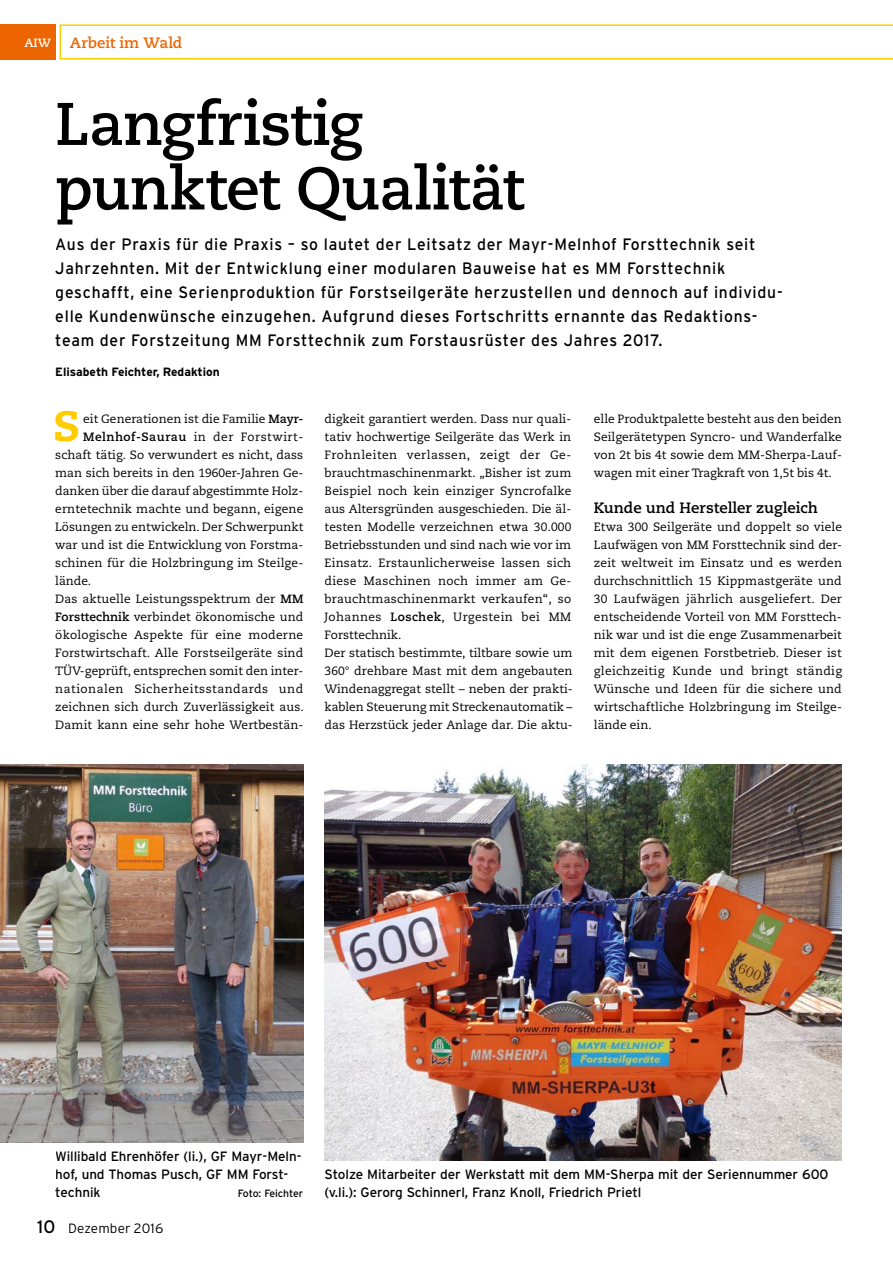
<style>
.page{position:relative;width:893px;height:1263px;background:#fff}
.page>*{position:absolute;margin:0;border:0;box-sizing:border-box;transform-origin:0 0}
.t1{font:700 60px/64.5px "Caecilia LT Pro 75";letter-spacing:-.02em;color:#000}
.t2{font:800 42.45px "Caecilia LT Pro 85";color:#fc0}
.t3{font:16.5px/24px "Interstate";letter-spacing:.05em;color:#000;scale:.95 1}
.t4{font:700 15px "Caecilia LT Pro 75";color:#000}
.t5{font:700 15px "Caecilia LT Pro 75";color:#ec6500}
.t6{font:13.5px/18px "Interstate";letter-spacing:-.005em;color:#000}
.t7{font:300 13.5px "Interstate";letter-spacing:.01em;color:#000}
.t8{font:12px/18px "Caecilia LT Pro 55 Roman";letter-spacing:.005em;color:#000;text-align:justify}
.t9{font:12px "Caecilia LT Pro 55 Roman";letter-spacing:.04em;color:#000}
.t10{font:700 12px "Interstate";color:#000}
.t11{font:10.5px "Interstate";letter-spacing:-.01em;color:#000}
.s1{font-size:12px;color:#fff}
.s2{font-family:"Caecilia LT Pro 75";font-weight:700}
.s3{font-weight:400;font-size:18px}
</style>
<div class="page">
<img style="left:0;top:765px;width:303px;height:378px">
<img style="left:325px;top:765px;width:517px;height:396px">
<div style="left:0;top:24px;width:55px;height:36px;background:#ec6500"></div>
<svg style="left:60px;top:24px;width:833px;height:36px"></svg>
<p class="t5" style="left:24px;top:32px;width:160px"><span class="s1">AIW</span> Arbeit im Wald</p>
<h1 class="t1" style="left:55px;top:90px;width:470px">Langfristig punktet Qualität</h1>
<p class="t3" style="left:55px;top:232px;width:767px">Aus der Praxis für die Praxis – so lautet der Leitsatz der Mayr-Melnhof Forsttechnik seit Jahrzehnten. Mit der Entwicklung einer modularen Bauweise hat es MM Forsttechnik geschafft, eine Serienproduktion für Forstseilgeräte herzustellen und dennoch auf individu&shy;elle Kundenwünsche einzugehen. Aufgrund dieses Fortschritts ernannte das Redaktions&shy;team der Forstzeitung MM Forsttechnik zum Forstausrüster des Jahres 2017.</p>
<p class="t10" style="left:55px;top:364px;width:166px">Elisabeth Feichter, Redaktion</p>
<h2 class="t2" style="left:53px;top:397px;width:28px">S</h2>
<p class="t8" style="left:83px;top:409px;width:222px">eit Generationen ist die Familie <span class="s2">Mayr-</span></p>
<p class="t8" style="left:325px;top:409px;width:250px;text-align:left">digkeit garantiert werden. Dass nur quali&shy;tativ hochwertige Seilgeräte das Werk in Frohnleiten verlassen, zeigt der Ge&shy;brauchtmaschinenmarkt. „Bisher ist zum Beispiel noch kein einziger Syncrofalke aus Altersgründen ausgeschieden. Die äl&shy;testen Modelle verzeichnen etwa 30.000<br>Betriebsstunden und sind nach wie vor im Einsatz. Erstaunlicherweise lassen sich diese Maschinen noch immer am Ge&shy;brauchtmaschinenmarkt verkaufen“, so Johannes <span class="s2">Loschek</span>, Urgestein bei MM Forsttechnik.<br>Der statisch bestimmte, tiltbare sowie um 360° drehbare Mast mit dem angebauten Windenaggregat stellt – neben der prakti&shy;kablen Steuerung mit Streckenautomatik – das Herzstück jeder Anlage dar. Die aktu-</p>
<p class="t8" style="left:594px;top:409px;width:250px">elle Produktpalette besteht aus den beiden Seilgerätetypen Syncro- und Wanderfalke von 2t bis 4t sowie dem MM-Sherpa-Lauf&shy;wagen mit einer Tragkraft von 1,5t bis 4t.</p>
<p class="t9" style="left:83px;top:429px;width:221px"><span class="s2">Melnhof-Saurau</span> in der Forstwirt-</p>
<p class="t8" style="left:55px;top:445px;width:249px">schaft tätig. So verwundert es nicht, dass</p>
<p class="t8" style="left:55px;top:463px;width:250px">man sich bereits in den 1960er-Jahren Ge-</p>
<p class="t8" style="left:55px;top:481px;width:249px">danken über die darauf abgestimmte Holz-</p>
<p class="t8" style="left:55px;top:499px;width:250px">erntetechnik machte und begann, eigene</p>
<p class="t8" style="left:55px;top:517px;width:250px">Lösungen zu entwickeln. Der Schwerpunkt</p>
<p class="t8" style="left:55px;top:535px;width:250px">war und ist die Entwicklung von Forstma-</p>
<p class="t8" style="left:55px;top:553px;width:249px">schinen für die Holzbringung im Steilge-</p>
<p class="t8" style="left:55px;top:571px;width:38px">lände.</p>
<p class="t8" style="left:55px;top:589px;width:250px">Das aktuelle Leistungsspektrum der <span class="s2">MM</span></p>
<p class="t8" style="left:55px;top:607px;width:250px"><span class="s2">Forsttechnik</span> verbindet ökonomische und</p>
<p class="t8" style="left:55px;top:625px;width:249px">ökologische Aspekte für eine moderne</p>
<p class="t8" style="left:55px;top:643px;width:250px">Forstwirtschaft. Alle Forstseilgeräte sind</p>
<p class="t8" style="left:55px;top:661px;width:250px">TÜV-geprüft, entsprechen somit den inter-</p>
<p class="t9" style="left:55px;top:681px;width:249px">nationalen Sicherheitsstandards und</p>
<p class="t8" style="left:55px;top:697px;width:250px">zeichnen sich durch Zuverlässigkeit aus.</p>
<p class="t8" style="left:55px;top:715px;width:250px">Damit kann eine sehr hohe Wertbestän-</p>
<p class="t4" style="left:594px;top:497px;width:225px">Kunde und Hersteller zugleich</p>
<p class="t8" style="left:594px;top:517px;width:250px">Etwa 300 Seilgeräte und doppelt so viele Laufwägen von MM Forsttechnik sind der&shy;zeit weltweit im Einsatz und es werden durchschnittlich 15 Kippmastgeräte und 30 Laufwägen jährlich ausgeliefert. Der entscheidende Vorteil von MM Forsttech&shy;nik war und ist die enge Zusammenarbeit mit dem eigenen Forstbetrieb. Dieser ist gleichzeitig Kunde und bringt ständig Wünsche und Ideen für die sichere und wirtschaftliche Holzbringung im Steilge&shy;lände ein.</p>
<p class="t6" style="left:55px;top:1147px;width:248px">Willibald Ehrenhöfer (li.), GF Mayr-Meln&shy;hof, und Thomas Pusch, GF MM Forst&shy;technik</p>
<p class="t11" style="left:238px;top:1187px;width:67px">Foto: Feichter</p>
<p class="t7" style="left:37px;top:1220px;width:128px"><span class="s3">10</span> Dezember 2016</p>
<p class="t6" style="left:325px;top:1165px;width:505px">Stolze Mitarbeiter der Werkstatt mit dem MM-Sherpa mit der Seriennummer 600 (v.li.): Gerorg Schinnerl, Franz Knoll, Friedrich Prietl</p>
</div>
